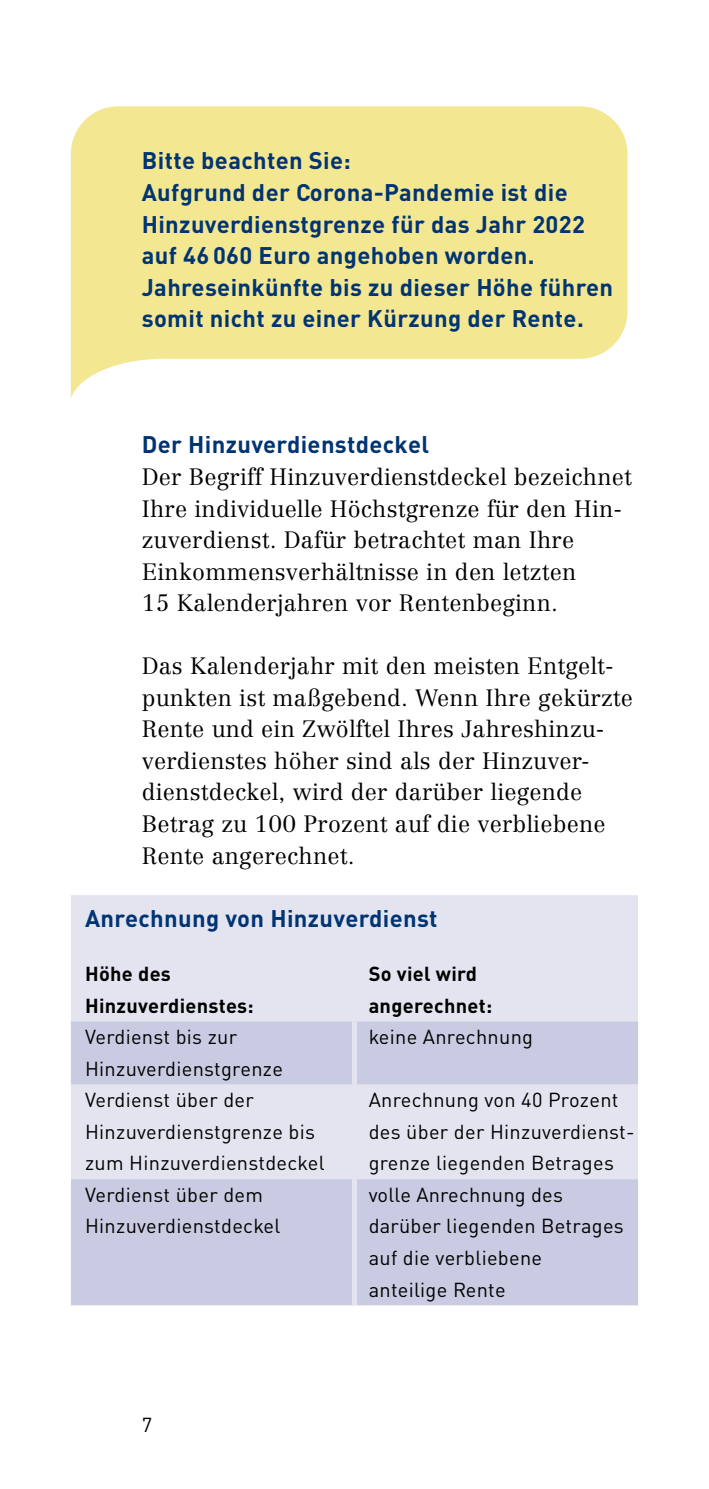
<style>
.page{position:relative;width:709px;height:1489px;background:#fff}
.page>*{position:absolute;margin:0;border:0;box-sizing:border-box;transform-origin:0 0}
.t1{font:700 23.75px/31.5px "DIN";letter-spacing:.015em;color:#003472}
.t2{font:700 23.75px "DIN Pro";letter-spacing:.015em;color:#003472}
.t3{font:300 23.25px/31.5px "Centennial";letter-spacing:.01em;color:#000}
.t4{font:20px/31.5px "DIN Pro";letter-spacing:.015em;color:#000}
.t5{font:700 20px/31.5px "DIN";letter-spacing:.015em;color:#000}
.t6{font:20px "DIN";color:#000}
</style>
<div class="page">
<svg style="left:71px;top:106px;width:556px;height:292px;background:#f4eaa1"></svg>
<div style="left:71px;top:895px;width:567px;height:126px;background:#e3e4f0"></div>
<svg style="left:71px;top:1021px;width:567px;height:284px;background:#d1d3e6"></svg>
<div style="left:352px;top:1021px;width:5px;height:63px;background:#e3e4f0"></div>
<div style="left:352px;top:1084px;width:5px;height:95px;background:#e3e4f0"></div>
<div style="left:352px;top:1179px;width:5px;height:126px;background:#e3e4f0"></div>
<h3 class="t1" style="left:142px;top:144px;width:210px">Bitte beachten Sie:</h3>
<p class="t1" style="left:142px;top:176px;width:473px">Aufgrund der Corona-Pandemie ist die Hinzuverdienstgrenze für das Jahr 2022 auf 46 060 Euro angehoben worden.<br>Jahreseinkünfte bis zu dieser Höhe führen somit nicht zu einer Kürzung der Rente.</p>
<h3 class="t1" style="left:142px;top:428px;width:289px">Der Hinzuverdienstdeckel</h3>
<p class="t3" style="left:142px;top:461px;width:491px">Der Begriff Hinzuverdienstdeckel bezeichnet Ihre individuelle Höchstgrenze für den Hin&shy;zuverdienst. Dafür betrachtet man Ihre<br>Ein kommensverhältnisse in den letzten<br>15 Kalenderjahren vor Rentenbeginn.</p>
<p class="t3" style="left:142px;top:650px;width:492px">Das Kalenderjahr mit den meisten Entgelt&shy;punkten ist maßgebend. Wenn Ihre gekürzte Rente und ein Zwölftel Ihres Jahreshinzu&shy;verdienstes höher sind als der Hinzuver&shy;dienstdeckel, wird der darüber liegende Betrag zu 100 Prozent auf die verbliebene Rente angerechnet.</p>
<p class="t2" style="left:85px;top:898px;width:354px">Anrechnung von Hinzuverdienst</p>
<p class="t5" style="left:85px;top:957px;width:170px">Höhe des<br>Hinzuverdienstes:</p>
<p class="t5" style="left:368px;top:957px;width:125px">So viel wird angerechnet:</p>
<p class="t4" style="left:85px;top:1019px;width:199px">Verdienst bis zur<br>Hinzuverdienstgrenze</p>
<p class="t4" style="left:368px;top:1019px;width:166px">keine Anrechnung</p>
<p class="t4" style="left:85px;top:1082px;width:241px">Verdienst über der<br>Hinzuver dienstgrenze bis zum Hinzuverdienstdeckel</p>
<p class="t4" style="left:368px;top:1082px;width:267px">Anrechnung von 40 Prozent des über der Hinzuverdienst&shy;grenze liegenden Betrages</p>
<p class="t4" style="left:85px;top:1176px;width:197px">Verdienst über dem<br>Hinzuverdienstdeckel</p>
<p class="t4" style="left:368px;top:1176px;width:257px">volle Anrechnung des darüber liegenden Betrages auf die verbliebene anteilige Rente</p>
<p class="t6" style="left:142px;top:1411px;width:12px">7</p>
</div>
